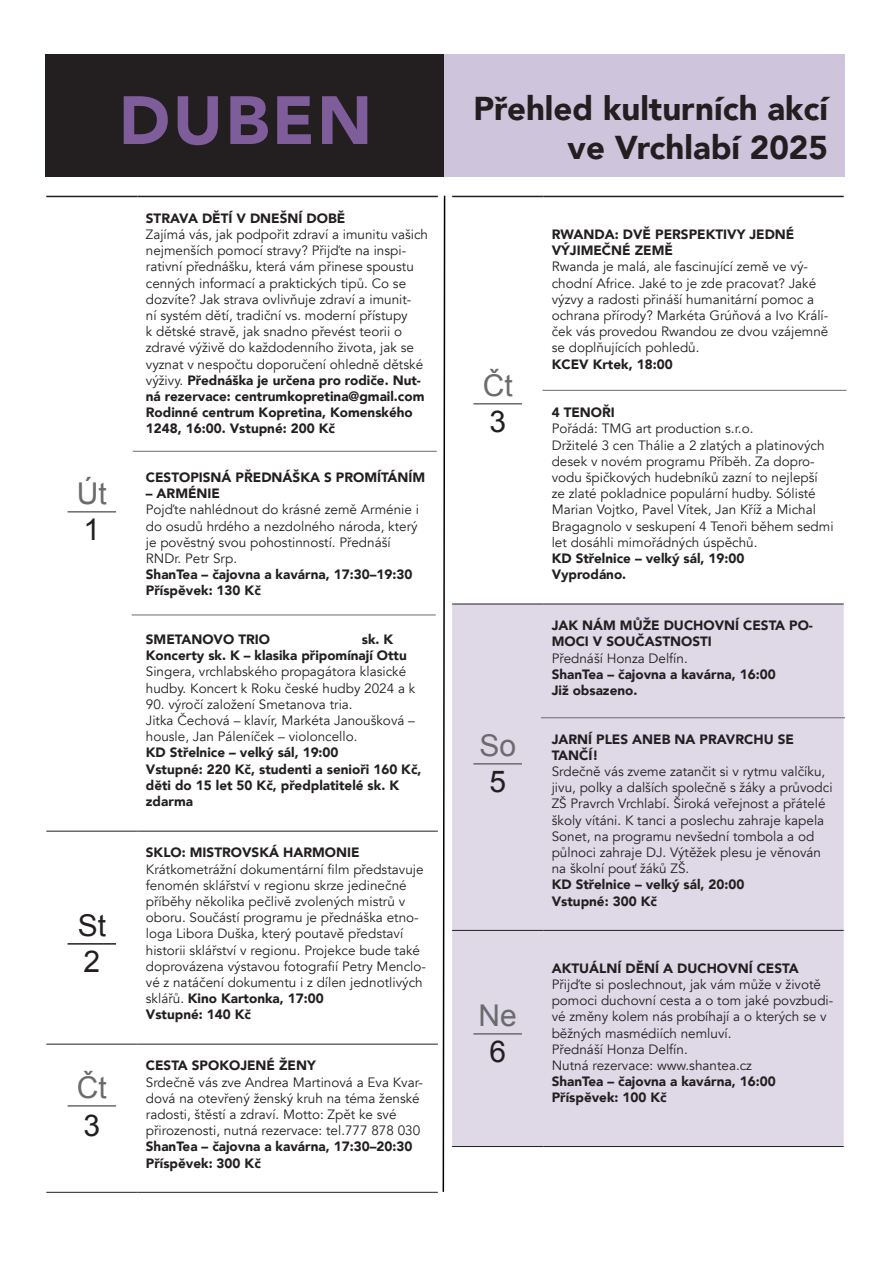
<style>
.page{position:relative;width:893px;height:1263px;background:#fff}
.page>*{position:absolute;margin:0;border:0;box-sizing:border-box;transform-origin:0 0}
.t1{font:900 67.5px "Avenir";letter-spacing:.04em;color:#7e5d9a}
.t2{font:900 33px "Avenir";color:#231f20}
.t3{font:30px "Arial";color:#6b6b6e}
.t4{font:30px "Arial";color:#231f20}
.t5{font:13.5px/16.2px "Avenir";color:#231f20}
.t6{font:900 13.5px/16.2px "Avenir";color:#231f20}
.s1{font-weight:900}
</style>
<div class="page">
<div style="left:45px;top:54px;width:401px;height:123px;background:#231f20"></div>
<div style="left:444px;top:54px;width:401px;height:123px;background:#cec4db"></div>
<div style="left:452px;top:605px;width:392px;height:541px;background:#dfd8e7"></div>
<hr style="left:452px;top:196px;width:91px;height:1px;background:#231f20">
<hr style="left:452px;top:604px;width:91px;height:1px;background:#231f20">
<hr style="left:452px;top:930px;width:91px;height:1px;background:#231f20">
<hr style="left:452px;top:1146px;width:91px;height:1px;background:#231f20">
<hr style="left:543px;top:196px;width:301px;height:1px;background:#231f20">
<hr style="left:543px;top:604px;width:301px;height:1px;background:#231f20">
<hr style="left:543px;top:930px;width:301px;height:1px;background:#231f20">
<hr style="left:543px;top:1146px;width:301px;height:1px;background:#231f20">
<hr style="left:473px;top:403px;width:49px;height:2px;background:#6b6b6e">
<hr style="left:473px;top:763px;width:49px;height:2px;background:#6b6b6e">
<hr style="left:473px;top:1033px;width:49px;height:2px;background:#6b6b6e">
<svg style="left:442px;top:195px;width:4px;height:997px"></svg>
<hr style="left:46px;top:196px;width:91px;height:1px;background:#231f20">
<hr style="left:46px;top:831px;width:91px;height:1px;background:#231f20">
<hr style="left:46px;top:1044px;width:91px;height:1px;background:#231f20">
<hr style="left:46px;top:1192px;width:91px;height:1px;background:#231f20">
<hr style="left:137px;top:196px;width:301px;height:1px;background:#231f20">
<hr style="left:137px;top:831px;width:301px;height:1px;background:#231f20">
<hr style="left:137px;top:1044px;width:301px;height:1px;background:#231f20">
<hr style="left:137px;top:1192px;width:301px;height:1px;background:#231f20">
<hr style="left:68px;top:511px;width:48px;height:2px;background:#6b6b6e">
<hr style="left:68px;top:943px;width:48px;height:2px;background:#231f20">
<hr style="left:68px;top:1105px;width:48px;height:2px;background:#6b6b6e">
<hr style="left:133px;top:451px;width:304px;height:1px;background:#6b6b6e">
<hr style="left:542px;top:390px;width:304px;height:1px;background:#6b6b6e">
<hr style="left:541px;top:717px;width:304px;height:1px;background:#6b6b6e">
<hr style="left:132px;top:615px;width:304px;height:1px;background:#6b6b6e">
<p class="t1" style="left:119px;top:63px;width:255px">DUBEN</p>
<p class="t2" style="left:473px;top:80px;width:356px">Přehled kulturních akcí</p>
<p class="t2" style="left:568px;top:119px;width:262px">ve Vrchlabí 2025</p>
<p class="t3" style="left:77px;top:474px;width:31px">Út</p>
<p class="t4" style="left:83px;top:510px;width:18px">1</p>
<p class="t4" style="left:78px;top:906px;width:30px">St</p>
<p class="t4" style="left:83px;top:942px;width:18px">2</p>
<p class="t3" style="left:77px;top:1068px;width:31px">Čt</p>
<p class="t4" style="left:83px;top:1105px;width:18px">3</p>
<p class="t6" style="left:146px;top:210px;width:201px">STRAVA DĚTÍ V DNEŠNÍ DOBĚ</p>
<p class="t5" style="left:146px;top:226px;width:284px">Zajímá vás, jak podpořit zdraví a imunitu vašich nejmenších pomocí stravy? Přijďte na inspi&shy;rativní přednášku, která vám přinese spoustu cenných informací a praktických tipů. Co se dozvíte? Jak strava ovlivňuje zdraví a imunit-<br>ní systém dětí, tradiční vs. moderní přístupy<br>k dětské stravě, jak snadno převést teorii o zdravé výživě do každodenního života, jak se vyznat v nespočtu doporučení ohledně dětské výživy. <span class="s1">Přednáška je určena pro rodiče. Nut&shy;ná rezervace: centrumkopretina@gmail.com</span></p>
<p class="t6" style="left:146px;top:404px;width:268px">Rodinné centrum Kopretina, Komenského<br>1248, 16:00. Vstupné: 200 Kč</p>
<p class="t6" style="left:146px;top:469px;width:281px">CESTOPISNÁ PŘEDNÁŠKA S PROMÍTÁNÍM</p>
<p class="t6" style="left:146px;top:485px;width:76px">– ARMÉNIE</p>
<p class="t5" style="left:146px;top:502px;width:275px">Pojďte nahlédnout do krásné země Arménie i do osudů hrdého a nezdolného národa, který je pověstný svou pohostinností. Přednáší RNDr. Petr Srp.</p>
<p class="t6" style="left:146px;top:566px;width:268px">ShanTea – čajovna a kavárna, 17:30–19:30</p>
<p class="t6" style="left:146px;top:582px;width:116px">Příspěvek: 130 Kč</p>
<p class="t6" style="left:146px;top:631px;width:126px">SMETANOVO TRIO</p>
<p class="t6" style="left:362px;top:631px;width:33px">sk. K</p>
<p class="t5" style="left:146px;top:648px;width:271px"><span class="s1">Koncerty sk. K – klasika připomínají Ottu<br></span>Singera, vrchlabského propagátora klasické hudby. Koncert k Roku české hudby 2024 a k</p>
<p class="t5" style="left:146px;top:696px;width:208px">90. výročí založení Smetanova tria.</p>
<p class="t5" style="left:146px;top:712px;width:271px">Jitka Čechová – klavír, Markéta Janoušková – housle, Jan Páleníček – violoncello.</p>
<p class="t6" style="left:146px;top:744px;width:194px">KD Střelnice – velký sál, 19:00</p>
<p class="t6" style="left:146px;top:760px;width:277px">Vstupné: 220 Kč, studenti a senioři 160 Kč, děti do 15 let 50 Kč, předplatitelé sk. K zdarma</p>
<p class="t6" style="left:146px;top:844px;width:215px">SKLO: MISTROVSKÁ HARMONIE</p>
<p class="t5" style="left:146px;top:861px;width:282px">Krátkometrážní dokumentární film představuje fenomén sklářství v regionu skrze jedinečné příběhy několika pečlivě zvolených mistrů v oboru. Součástí programu je přednáška etno&shy;loga Libora Duška, který poutavě představí historii sklářství v regionu. Projekce bude také doprovázena výstavou fotografií Petry Menclo&shy;vé z natáčení dokumentu i z dílen jednotlivých sklářů. <span class="s1">Kino Kartonka, 17:00</span></p>
<p class="t6" style="left:146px;top:1006px;width:107px">Vstupné: 140 Kč</p>
<p class="t6" style="left:146px;top:1057px;width:171px">CESTA SPOKOJENÉ ŽENY</p>
<p class="t5" style="left:146px;top:1074px;width:279px">Srdečně vás zve Andrea Martinová a Eva Kvar&shy;dová na otevřený ženský kruh na téma ženské radosti, štěstí a zdraví. Motto: Zpět ke své přirozenosti, nutná rezervace: tel.777 878 030</p>
<p class="t6" style="left:146px;top:1138px;width:268px">ShanTea – čajovna a kavárna, 17:30–20:30</p>
<p class="t6" style="left:146px;top:1154px;width:116px">Příspěvek: 300 Kč</p>
<p class="t3" style="left:483px;top:366px;width:31px">Čt</p>
<p class="t4" style="left:489px;top:402px;width:18px">3</p>
<p class="t3" style="left:479px;top:726px;width:38px">So</p>
<p class="t4" style="left:489px;top:762px;width:18px">5</p>
<p class="t3" style="left:478px;top:996px;width:40px">Ne</p>
<p class="t4" style="left:489px;top:1032px;width:18px">6</p>
<p class="t6" style="left:552px;top:226px;width:244px">RWANDA: DVĚ PERSPEKTIVY JEDNÉ</p>
<p class="t6" style="left:552px;top:242px;width:123px">VÝJIMEČNÉ ZEMĚ</p>
<p class="t5" style="left:552px;top:259px;width:278px">Rwanda je malá, ale fascinující země ve vý&shy;chodní Africe. Jaké to je zde pracovat? Jaké výzvy a radosti přináší humanitární pomoc a ochrana přírody? Markéta Grúňová a Ivo Králí&shy;ček vás provedou Rwandou ze dvou vzájemně se doplňujících pohledů.</p>
<p class="t6" style="left:552px;top:355px;width:122px">KCEV Krtek, 18:00</p>
<p class="t6" style="left:552px;top:404px;width:65px">4 TENOŘI</p>
<p class="t5" style="left:552px;top:421px;width:203px">Pořádá: TMG art production s.r.o.</p>
<p class="t5" style="left:552px;top:437px;width:283px">Držitelé 3 cen Thálie a 2 zlatých a platinových desek v novém programu Příběh. Za dopro&shy;vodu špičkových hudebníků zazní to nejlepší ze zlaté pokladnice populární hudby. Sólisté Marian Vojtko, Pavel Vítek, Jan Kříž a Michal Bragagnolo v seskupení 4 Tenoři během sedmi let dosáhli mimořádných úspěchů.</p>
<p class="t6" style="left:552px;top:550px;width:194px">KD Střelnice – velký sál, 19:00</p>
<p class="t6" style="left:552px;top:566px;width:76px">Vyprodáno.</p>
<p class="t6" style="left:552px;top:617px;width:263px">JAK NÁM MŮŽE DUCHOVNÍ CESTA PO-<br>MOCI V SOUČASTNOSTI</p>
<p class="t5" style="left:552px;top:650px;width:138px">Přednáší Honza Delfín.</p>
<p class="t6" style="left:552px;top:666px;width:225px">ShanTea – čajovna a kavárna, 16:00</p>
<p class="t6" style="left:552px;top:682px;width:87px">Již obsazeno.</p>
<p class="t6" style="left:552px;top:730px;width:244px">JARNÍ PLES ANEB NA PRAVRCHU SE<br>TANČÍ!</p>
<p class="t5" style="left:552px;top:763px;width:282px">Srdečně vás zveme zatančit si v rytmu valčíku, jivu, polky a dalších společně s žáky a průvodci ZŠ Pravrch Vrchlabí. Široká veřejnost a přátelé školy vítáni. K tanci a poslechu zahraje kapela Sonet, na programu nevšední tombola a od půlnoci zahraje DJ. Výtěžek plesu je věnován na školní pouť žáků ZŠ.</p>
<p class="t6" style="left:552px;top:876px;width:194px">KD Střelnice – velký sál, 20:00</p>
<p class="t6" style="left:552px;top:892px;width:107px">Vstupné: 300 Kč</p>
<p class="t6" style="left:552px;top:960px;width:248px">AKTUÁLNÍ DĚNÍ A DUCHOVNÍ CESTA</p>
<p class="t5" style="left:552px;top:976px;width:283px">Přijďte si poslechnout, jak vám může v životě pomoci duchovní cesta a o tom jaké povzbudi&shy;vé změny kolem nás probíhají a o kterých se v běžných masmédiích nemluví.</p>
<p class="t5" style="left:552px;top:1041px;width:138px">Přednáší Honza Delfín.</p>
<p class="t5" style="left:552px;top:1057px;width:202px">Nutná rezervace: www.shantea.cz</p>
<p class="t6" style="left:552px;top:1073px;width:225px">ShanTea – čajovna a kavárna, 16:00</p>
<p class="t6" style="left:552px;top:1089px;width:116px">Příspěvek: 100 Kč</p>
</div>
